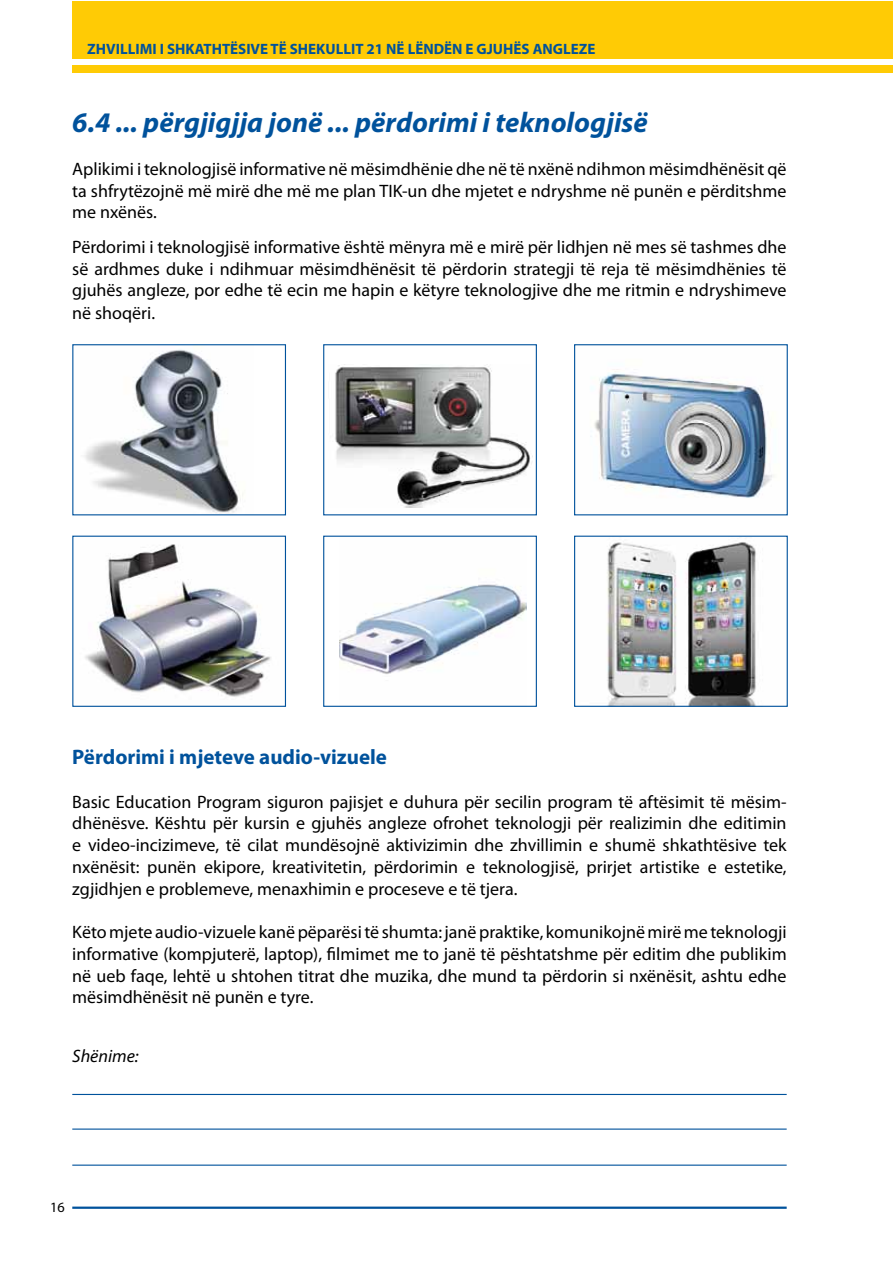
<style>
.page{position:relative;width:893px;height:1263px;background:#fff}
.page>*{position:absolute;margin:0;border:0;box-sizing:border-box;transform-origin:0 0}
.t1{font:italic 700 28.5px "Myriad Pro";color:#00529c}
.t2{font:700 21px "Myriad Pro";color:#00529c}
.t3{font:18px/21.8px "Myriad Pro";color:#000;text-align:justify}
.t4{font:italic 18px "Myriad Pro";color:#000}
.t5{font:700 15px "Myriad Pro";color:#00529c}
.t6{font:14.25px "Myriad Pro";color:#000}
</style>
<div class="page">
<hr style="left:72px;top:1206px;width:715px;height:3px;background:#00529c">
<div style="left:73px;top:1px;width:820px;height:71px;background:#ffcb05"></div>
<div style="left:72px;top:60px;width:821px;height:5px;background:#fff"></div>
<img style="left:84px;top:349px;width:159px;height:164px">
<div style="left:72px;top:344px;width:214px;height:171px;border:1px solid #00529c"></div>
<img style="left:85px;top:544px;width:186px;height:153px">
<div style="left:72px;top:536px;width:214px;height:171px;border:1px solid #00529c"></div>
<img style="left:335px;top:364px;width:198px;height:143px">
<div style="left:323px;top:344px;width:214px;height:171px;border:1px solid #00529c"></div>
<img style="left:340px;top:584px;width:186px;height:90px">
<div style="left:323px;top:536px;width:214px;height:171px;border:1px solid #00529c"></div>
<img style="left:590px;top:369px;width:182px;height:129px">
<div style="left:574px;top:344px;width:214px;height:171px;border:1px solid #00529c"></div>
<img style="left:607px;top:542px;width:149px;height:163px">
<div style="left:574px;top:536px;width:214px;height:171px;border:1px solid #00529c"></div>
<hr style="left:72px;top:1094px;width:715px;height:1px;background:#00529c">
<hr style="left:72px;top:1128px;width:715px;height:2px;background:#00529c">
<hr style="left:72px;top:1164px;width:715px;height:2px;background:#00529c">
<p class="t5" style="left:87px;top:39px;width:510px">ZHVILLIMI I SHKATHTËSIVE TË SHEKULLIT 21 NË LËNDËN E GJUHËS ANGLEZE</p>
<h1 class="t1" style="left:72px;top:104px;width:577px">6.4 ... përgjigjja jonë ... përdorimi i teknologjisë</h1>
<p class="t3" style="left:72px;top:158px;width:716px">Aplikimi i teknologjisë informative në mësimdhënie dhe në të nxënë ndihmon mësimdhënësit që ta shfrytëzojnë më mirë dhe më me plan TIK-un dhe mjetet e ndryshme në punën e përditshme me nxënës.</p>
<p class="t3" style="left:72px;top:236px;width:716px">Përdorimi i teknologjisë informative është mënyra më e mirë për lidhjen në mes së tashmes dhe së ardhmes duke i ndihmuar mësimdhënësit të përdorin strategji të reja të mësimdhënies të gjuhës angleze, por edhe të ecin me hapin e këtyre teknologjive dhe me ritmin e ndryshimeve në shoqëri.</p>
<p class="t2" style="left:72px;top:743px;width:316px">Përdorimi i mjeteve audio-vizuele</p>
<p class="t3" style="left:72px;top:790px;width:716px">Basic Education Program siguron pajisjet e duhura për secilin program të aftësimit të mësim&shy;dhënësve. Kështu për kursin e gjuhës angleze ofrohet teknologji për realizimin dhe editimin e video-incizimeve, të cilat mundësojnë aktivizimin dhe zhvillimin e shumë shkathtësive tek nxënësit: punën ekipore, kreativitetin, përdorimin e teknologjisë, prirjet artistike e estetike, zgjidhjen e problemeve, menaxhimin e proceseve e të tjera.</p>
<p class="t3" style="left:72px;top:921px;width:716px">Këto mjete audio-vizuele kanë pëparësi të shumta: janë praktike, komunikojnë mirë me teknologji informative (kompjuterë, laptop), filmimet me to janë të pështatshme për editim dhe publikim në ueb faqe, lehtë u shtohen titrat dhe muzika, dhe mund ta përdorin si nxënësit, ashtu edhe mësimdhënësit në punën e tyre.</p>
<p class="t4" style="left:72px;top:1045px;width:68px">Shënime:</p>
<p class="t6" style="left:50px;top:1199px;width:16px">16</p>
</div>
